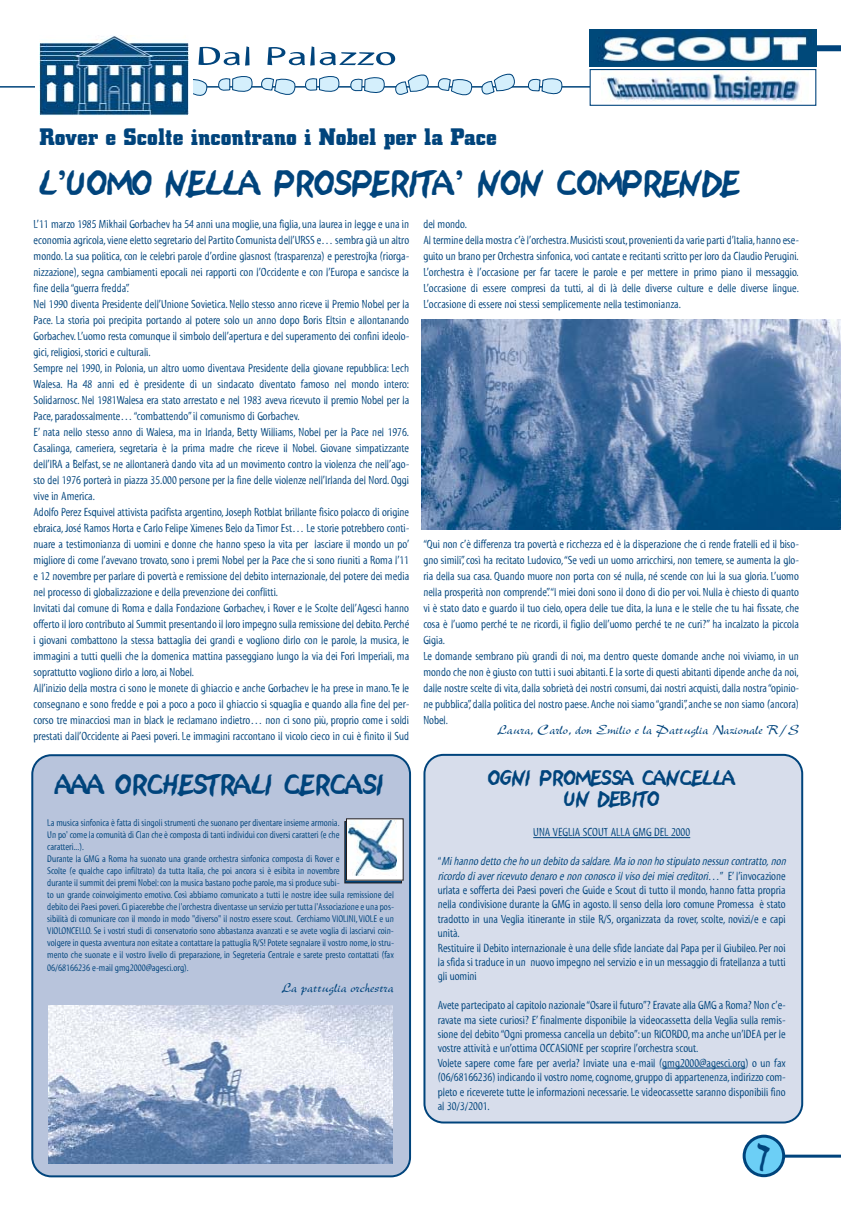
<style>
.page{position:relative;width:842px;height:1219px;background:#fff}
.page>*{position:absolute;margin:0;border:0;box-sizing:border-box;transform-origin:0 0}
.t1{font:30px "Sand";color:#00447c}
.t2{font:28px "Sand";color:#00447c;scale:.66 1}
.t3{font:26.5px "Myriad Tilt";color:#00447c;scale:2.08 1}
.t4{font:700 24px "Square Slabserif 711 BT";color:#00447c}
.t5{font:24px "Sand";color:#00447c}
.t6{font:18px/21.6px "Sand";color:#00447c;text-align:center}
.t7{font:14px "New Berolina";color:#00447c}
.t8{font:12px/16px "Myriad Tilt";color:#00447c}
.t9{font:10px/12px "Myriad Tilt";color:#00447c}
.s1{font-style:italic}
</style>
<div class="page">
<div style="left:31px;top:754px;width:380px;height:423px;background:#b8c4dc"></div>
<div style="left:423px;top:754px;width:380px;height:370px;background:#d7ddeb"></div>
<div style="left:813px;top:45px;width:28px;height:6px;background:#00447c"></div>
<hr style="left:0;top:86px;width:592px;height:2px;background:#00447c">
<img style="left:601px;top:71px;width:199px;height:30px">
<div style="left:590px;top:69px;width:226px;height:37px;border:1px solid #00447c"></div>
<img style="left:590px;top:29px;width:226px;height:37px">
<svg style="left:528px;top:78px;width:35px;height:17px"></svg>
<svg style="left:438px;top:73px;width:80px;height:23px"></svg>
<svg style="left:392px;top:74px;width:39px;height:21px"></svg>
<svg style="left:349px;top:77px;width:36px;height:16px"></svg>
<svg style="left:304px;top:76px;width:35px;height:16px"></svg>
<svg style="left:261px;top:77px;width:35px;height:18px"></svg>
<svg style="left:217px;top:76px;width:36px;height:16px"></svg>
<svg style="left:192px;top:79px;width:16px;height:17px"></svg>
<img style="left:421px;top:320px;width:420px;height:209px">
<img style="left:49px;top:1005px;width:343px;height:159px">
<div style="left:35px;top:31px;width:157px;height:89px;background:#fff"></div>
<img style="left:39px;top:35px;width:149px;height:81px">
<hr style="left:533px;top:837px;width:157px;height:1px;background:#00447c">
<hr style="left:662px;top:1068px;width:83px;height:1px;background:#00447c">
<div style="left:345px;top:821px;width:57px;height:62px;border:1px solid #231f1f"></div>
<div style="left:347px;top:819px;width:56px;height:61px;background:#fff"></div>
<img style="left:348px;top:821px;width:48px;height:55px">
<svg style="left:743px;top:1135px;width:42px;height:42px"></svg>
<hr style="left:783px;top:1155px;width:58px;height:3px;background:#00447c">
<h3 class="t3" style="left:196px;top:47px;width:98px">Dal Palazzo</h3>
<h3 class="t4" style="left:40px;top:128px;width:459px">Rover e Scolte incontrano i Nobel per la Pace</h3>
<h1 class="t1" style="left:40px;top:170px;width:702px">L’UOMO NELLA PROSPERITA’ NON COMPRENDE</h1>
<p class="t8" style="left:34px;top:217px;width:377px">L’11 marzo 1985 Mikhail Gorbachev ha 54 anni una moglie, una figlia, una laurea in legge e una in economia agricola,viene eletto segretario del Partito Comunista dell’URSS e… sembra già un altro mondo. La sua politica, con le celebri parole d’ordine glasnost (trasparenza) e perestrojka (riorga&shy;nizzazione), segna cambiamenti epocali nei rapporti con l’Occidente e con l’Europa e sancisce la fine della “guerra fredda”.<br>Nel 1990 diventa Presidente dell’Unione Sovietica. Nello stesso anno riceve il Premio Nobel per la Pace. La storia poi precipita portando al potere solo un anno dopo Boris Eltsin e allontanando Gorbachev. L’uomo resta comunque il simbolo dell’apertura e del superamento dei confini ideolo&shy;gici, religiosi, storici e culturali.<br>Sempre nel 1990, in Polonia, un altro uomo diventava Presidente della giovane repubblica: Lech Walesa. Ha 48 anni ed è presidente di un sindacato diventato famoso nel mondo intero:<br>Solidarnosc. Nel 1981Walesa era stato arrestato e nel 1983 aveva ricevuto il premio Nobel per la Pace, paradossalmente… “combattendo” il comunismo di Gorbachev.<br>E’ nata nello stesso anno di Walesa, ma in Irlanda, Betty Williams, Nobel per la Pace nel 1976.<br>Casalinga, cameriera, segretaria è la prima madre che riceve il Nobel. Giovane simpatizzante dell’IRA a Belfast, se ne allontanerà dando vita ad un movimento contro la violenza che nell’ago&shy;sto del 1976 porterà in piazza 35.000 persone per la fine delle violenze nell’Irlanda del Nord. Oggi vive in America.<br>Adolfo Perez Esquivel attivista pacifista argentino, Joseph Rotblat brillante fisico polacco di origine ebraica, José Ramos Horta e Carlo Felipe Ximenes Belo da Timor Est… Le storie potrebbero conti&shy;nuare a testimonianza di uomini e donne che hanno speso la vita per lasciare il mondo un po’ migliore di come l’avevano trovato, sono i premi Nobel per la Pace che si sono riuniti a Roma l’11 e 12 novembre per parlare di povertà e remissione del debito internazionale, del potere dei media nel processo di globalizzazione e della prevenzione dei conflitti.<br>Invitati dal comune di Roma e dalla Fondazione Gorbachev, i Rover e le Scolte dell’Agesci hanno offerto il loro contributo al Summit presentando il loro impegno sulla remissione del debito.Perché i giovani combattono la stessa battaglia dei grandi e vogliono dirlo con le parole, la musica, le immagini a tutti quelli che la domenica mattina passeggiano lungo la via dei Fori Imperiali, ma soprattutto vogliono dirlo a loro, ai Nobel.<br>All’inizio della mostra ci sono le monete di ghiaccio e anche Gorbachev le ha prese in mano.Te le consegnano e sono fredde e poi a poco a poco il ghiaccio si squaglia e quando alla fine del per&shy;corso tre minacciosi man in black le reclamano indietro… non ci sono più, proprio come i soldi prestati dall’Occidente ai Paesi poveri. Le immagini raccontano il vicolo cieco in cui è finito il Sud</p>
<p class="t8" style="left:423px;top:217px;width:377px">del mondo.<br>Al termine della mostra c’è l’orchestra.Musicisti scout,provenienti da varie parti d’Italia,hanno ese&shy;guito un brano per Orchestra sinfonica, voci cantate e recitanti scritto per loro da Claudio Perugini.<br>L’orchestra è l’occasione per far tacere le parole e per mettere in primo piano il messaggio.<br>L’occasione di essere compresi da tutti, al di là delle diverse culture e delle diverse lingue.<br>L’occasione di essere noi stessi semplicemente nella testimonianza.</p>
<p class="t8" style="left:423px;top:537px;width:377px">“Qui non c’è differenza tra povertà e ricchezza ed è la disperazione che ci rende fratelli ed il biso&shy;gno simili”, così ha recitato Ludovico,“Se vedi un uomo arricchirsi, non temere, se aumenta la glo&shy;ria della sua casa. Quando muore non porta con sé nulla, né scende con lui la sua gloria. L’uomo nella prosperità non comprende”.“I miei doni sono il dono di dio per voi. Nulla è chiesto di quanto vi è stato dato e guardo il tuo cielo, opera delle tue dita, la luna e le stelle che tu hai fissate, che cosa è l’uomo perché te ne ricordi, il figlio dell’uomo perché te ne curi?” ha incalzato la piccola Gigia.<br>Le domande sembrano più grandi di noi, ma dentro queste domande anche noi viviamo, in un mondo che non è giusto con tutti i suoi abitanti. E la sorte di questi abitanti dipende anche da noi, dalle nostre scelte di vita, dalla sobrietà dei nostri consumi, dai nostri acquisti, dalla nostra “opinio&shy;ne pubblica”, dalla politica del nostro paese. Anche noi siamo “grandi”, anche se non siamo (ancora)<br>Nobel.</p>
<p class="t7" style="left:497px;top:720px;width:303px">Laura, Carlo, don Emilio e la Pattuglia Nazionale R/S</p>
<h3 class="t5" style="left:57px;top:774px;width:330px">AAA ORCHESTRALI CERCASI</h3>
<p class="t9" style="left:47px;top:818px;width:348px">La musica sinfonica è fatta di singoli strumenti che suonano per diventare insieme armonia.<br>Un po' come la comunità di Clan che è composta di tanti individui con diversi caratteri (e che<br>caratteri...).<br>Durante la GMG a Roma ha suonato una grande orchestra sinfonica composta di Rover e<br>Scolte (e qualche capo infiltrato) da tutta Italia, che poi ancora si è esibita in novembre<br>durante il summit dei premi Nobel: con la musica bastano poche parole, ma si produce subi-<br>to un grande coinvolgimento emotivo. Così abbiamo comunicato a tutti le nostre idee sulla remissione del debito dei Paesi poveri.Ci piacerebbe che l'orchestra diventasse un servizio per tutta l'Associazione e una pos&shy;sibilità di comunicare con il mondo in modo "diverso" il nostro essere scout. Cerchiamo VIOLINI, VIOLE e un VIOLONCELLO. Se i vostri studi di conservatorio sono abbastanza avanzati e se avete voglia di lasciarvi coin&shy;volgere in questa avventura non esitate a contattare la pattuglia R/S! Potete segnalare il vostro nome, lo stru&shy;mento che suonate e il vostro livello di preparazione, in Segreteria Centrale e sarete presto contattati (fax</p>
<p class="t9" style="left:47px;top:963px;width:143px">06/68166236 e-mail gmg2000@agesci.org).</p>
<p class="t7" style="left:282px;top:979px;width:114px">La pattuglia orchestra</p>
<h3 class="t6" style="left:488px;top:768px;width:249px">OGNI PROMESSA CANCELLA<br>UN DEBITO</h3>
<p class="t8" style="left:533px;top:825px;width:158px">UNA VEGLIA SCOUT ALLA GMG DEL 2000</p>
<p class="t8" style="left:438px;top:855px;width:352px;line-height:14.4px">“ <span class="s1">Mihanno detto che ho un debito da saldare.Ma io non ho stipulato nessun contratto,non ricordo diaverricevuto denaro e non conosco ilviso deimieicreditori</span>… ” E ’ l ’ i n v o c a z i o n e urlata e sofferta dei Paesi poveri che Guide e Scout di tutto il mondo, hanno fatta propria nella condivisione durante la GMG in agosto. Il senso della loro comune Promessa è stato tradotto in una Veglia itinerante in stile R/S, organizzata da rover, scolte, novizi/e e capi unità.<br>Restituire il Debito internazionale è una delle sfide lanciate dal Papa per il Giubileo. Per noi la sfida si traduce in un nuovo impegno nel servizio e in un messaggio di fratellanza a tutti gli uomini</p>
<p class="t8" style="left:438px;top:999px;width:349px;line-height:14.4px">Avete partecipato al capitolo nazionale “Osare il futuro”? Eravate alla GMG a Roma? Non c’e&shy;ravate ma siete curiosi? E’ finalmente disponibile la videocassetta della Veglia sulla remis&shy;sione del debito “Ogni promessa cancella un debito”: un RICORDO, ma anche un’IDEA per le vostre attività e un’ottima OCCASIONE per scoprire l’orchestra scout.<br>Volete sapere come fare per averla? Inviate una e-mail (gmg2000@agesci.org) o un fax (06/68166236) indicando il vostro nome, cognome, gruppo di appartenenza, indirizzo com&shy;pleto e riceverete tutte le informazioni necessarie. Le videocassette saranno disponibili fino al 30/3/2001.</p>
<h2 class="t2" style="left:757px;top:1143px;width:20px">7</h2>
</div>
